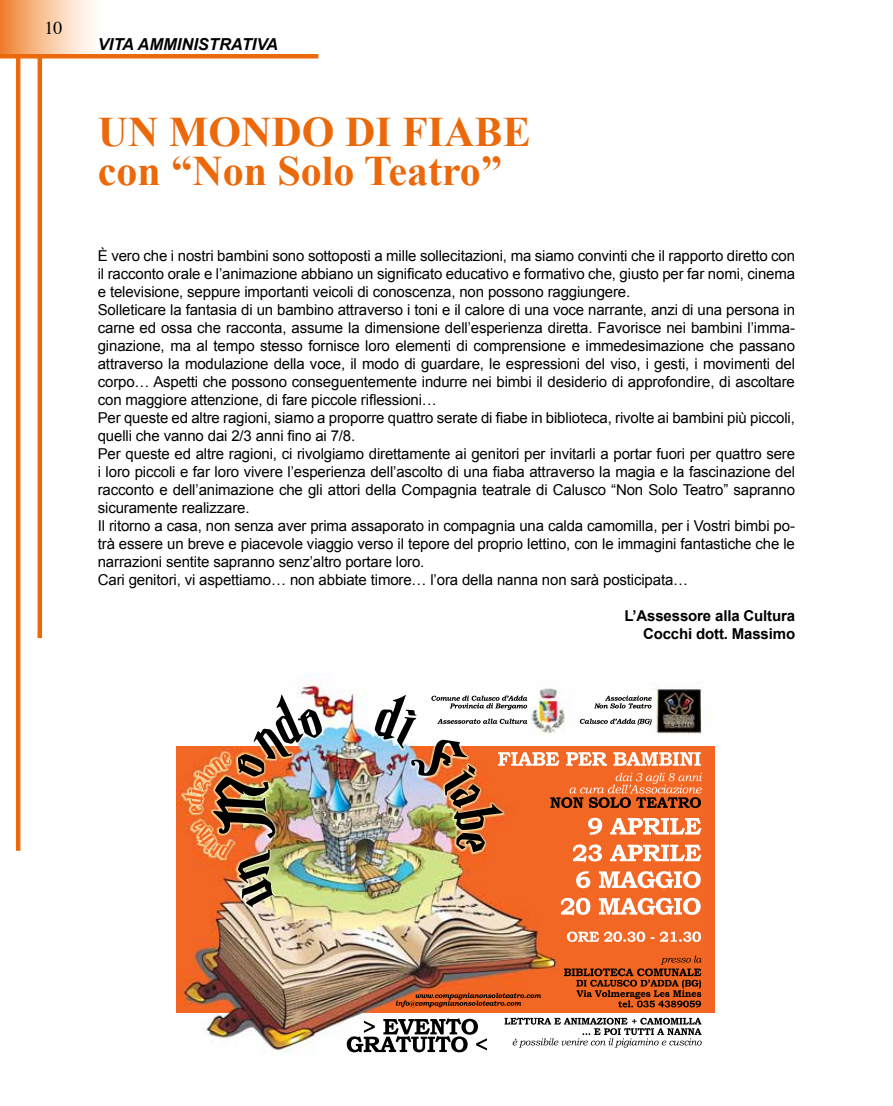
<style>
.page{position:relative;width:893px;height:1106px;background:#fff}
.page>*{position:absolute;margin:0;border:0;box-sizing:border-box;transform-origin:0 0}
.t1{font:700 42px/39px "Times New Roman";color:#eb690b}
.t2{font:18px "Times";color:#000}
.t3{font:italic 700 16.5px "Arial";color:#000}
.t4{font:15px/18px "Arial";letter-spacing:-.01em;color:#000}
.t5{font:700 15px/18px "Arial";letter-spacing:-.01em;color:#000;text-align:right}
</style>
<div class="page">
<hr style="left:38px;top:0;width:4px;height:638px;background:#eb690b">
<hr style="left:16px;top:0;width:4px;height:850px;background:#eb690b">
<div style="left:0;top:0;width:108px;height:55px;background:linear-gradient(to right,#f08735,#fff)"></div>
<div style="left:0;top:54px;width:318px;height:5px;background:#eb690b"></div>
<img style="left:177px;top:673px;width:538px;height:381px">
<img style="left:177px;top:746px;width:538px;height:266px">
<img style="left:641px;top:752px;width:60px;height:13px">
<img style="left:616px;top:772px;width:86px;height:9px">
<img style="left:608px;top:784px;width:74px;height:9px">
<img style="left:589px;top:797px;width:112px;height:11px">
<img style="left:588px;top:817px;width:113px;height:17px">
<img style="left:573px;top:844px;width:128px;height:17px">
<img style="left:576px;top:871px;width:125px;height:17px">
<img style="left:576px;top:897px;width:125px;height:17px">
<img style="left:636px;top:931px;width:65px;height:11px">
<img style="left:681px;top:955px;width:21px;height:7px">
<img style="left:594px;top:968px;width:101px;height:8px">
<img style="left:623px;top:979px;width:78px;height:9px">
<img style="left:584px;top:990px;width:100px;height:7px">
<img style="left:628px;top:1000px;width:73px;height:7px">
<img style="left:517px;top:1017px;width:180px;height:7px">
<svg style="left:582px;top:1033px;width:8px;height:2px"></svg>
<img style="left:610px;top:1028px;width:91px;height:7px">
<img style="left:542px;top:1038px;width:106px;height:7px">
<img style="left:680px;top:1038px;width:22px;height:7px">
<img style="left:398px;top:1018px;width:80px;height:16px">
<img style="left:276px;top:694px;width:130px;height:49px">
<img style="left:207px;top:753px;width:23px;height:18px">
<img style="left:605px;top:695px;width:47px;height:5px">
<img style="left:594px;top:703px;width:50px;height:5px">
<img style="left:610px;top:718px;width:21px;height:6px">
<img style="left:502px;top:695px;width:21px;height:5px">
<img style="left:467px;top:703px;width:34px;height:5px">
<img style="left:437px;top:718px;width:78px;height:6px">
<img style="left:425px;top:992px;width:92px;height:6px">
<img style="left:397px;top:1000px;width:81px;height:7px">
<svg style="left:515px;top:1002px;width:6px;height:3px"></svg>
<p class="t2" style="left:45px;top:11px;width:20px">10</p>
<p class="t3" style="left:98px;top:33px;width:182px">VITA AMMINISTRATIVA</p>
<h1 class="t1" style="left:98px;top:111px;width:434px">UN MONDO DI FIABE con “Non Solo Teatro”</h1>
<p class="t4" style="left:98px;top:246px;width:699px">È vero che i nostri bambini sono sottoposti a mille sollecitazioni, ma siamo convinti che il rapporto diretto con il racconto orale e l’animazione abbiano un significato educativo e formativo che, giusto per far nomi, cinema e televisione, seppure importanti veicoli di conoscenza, non possono raggiungere.<br>Solleticare la fantasia di un bambino attraverso i toni e il calore di una voce narrante, anzi di una persona in carne ed ossa che racconta, assume la dimensione dell’esperienza diretta. Favorisce nei bambini l’imma&shy;ginazione, ma al tempo stesso fornisce loro elementi di comprensione e immedesimazione che passano attraverso la modulazione della voce, il modo di guardare, le espressioni del viso, i gesti, i movimenti del corpo… Aspetti che possono conseguentemente indurre nei bimbi il desiderio di approfondire, di ascoltare con maggiore attenzione, di fare piccole riflessioni…<br>Per queste ed altre ragioni, siamo a proporre quattro serate di fiabe in biblioteca, rivolte ai bambini più piccoli, quelli che vanno dai 2/3 anni fino ai 7/8.<br>Per queste ed altre ragioni, ci rivolgiamo direttamente ai genitori per invitarli a portar fuori per quattro sere i loro piccoli e far loro vivere l’esperienza dell’ascolto di una fiaba attraverso la magia e la fascinazione del racconto e dell’animazione che gli attori della Compagnia teatrale di Calusco “Non Solo Teatro” sapranno sicuramente realizzare.<br>Il ritorno a casa, non senza aver prima assaporato in compagnia una calda camomilla, per i Vostri bimbi po&shy;trà essere un breve e piacevole viaggio verso il tepore del proprio lettino, con le immagini fantastiche che le narrazioni sentite sapranno senz’altro portare loro.<br>Cari genitori, vi aspettiamo… non abbiate timore… l’ora della nanna non sarà posticipata…</p>
<p class="t5" style="left:624px;top:607px;width:172px">L’Assessore alla Cultura<br>Cocchi dott. Massimo</p>
</div>
